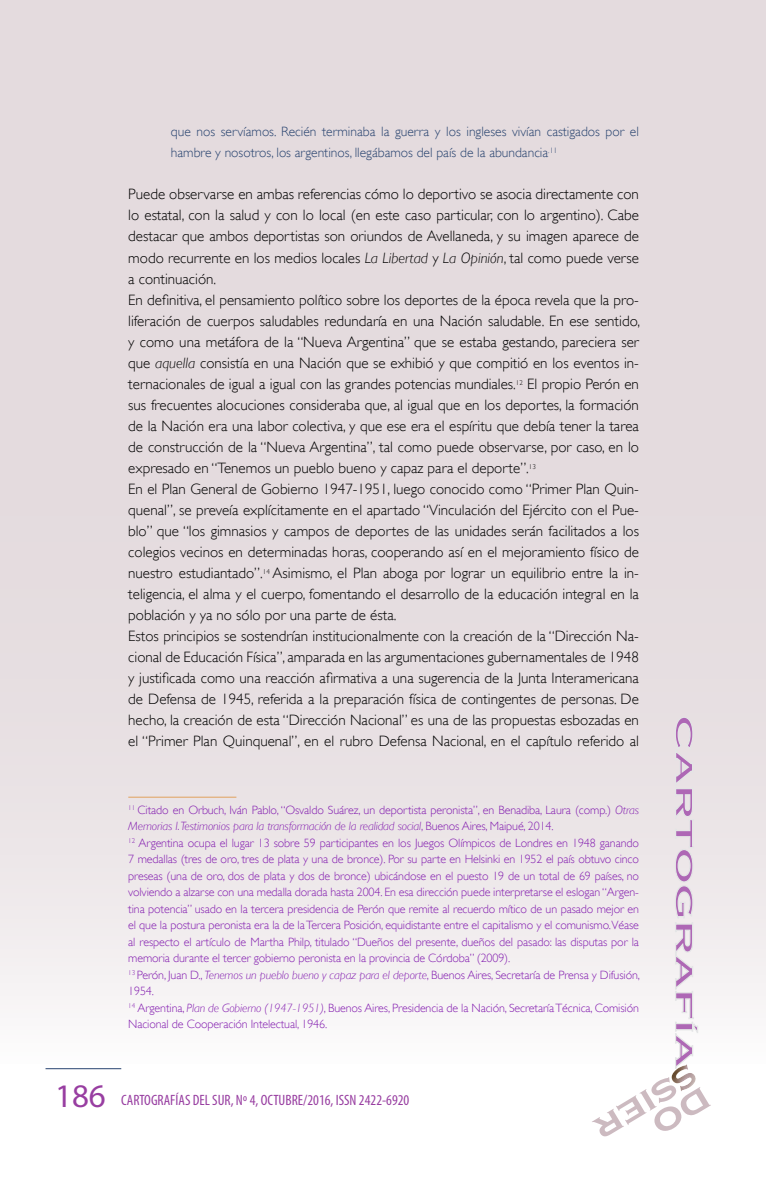
<style>
.page{position:relative;width:766px;height:1191px;background:#fff}
.page>*{position:absolute;margin:0;border:0;box-sizing:border-box;transform-origin:0 0}
.t1{font:300 15px/21px "Gill Sans";color:#000}
.t2{font:condensed 15px "Myriad Pro";color:#983ea1}
.t3{font:300 13.5px/21px "Gill Sans";color:#28436f}
.t4{font:300 12px/16.5px "Gill Sans";letter-spacing:-.01em;color:#841fb0}
.s1{font-style:italic}
.s2{font-stretch:normal;font-size:33px}
.s3{font-style:inherit}
</style>
<div class="page">
<div style="left:0;top:0;width:765px;height:1064px;background:linear-gradient(to bottom,#dfd4d8,#f1edee)"></div>
<hr style="left:45px;top:1068px;width:76px;height:1px;background:#28436f">
<svg style="left:591px;top:716px;width:125px;height:420px"></svg>
<hr style="left:128px;top:796px;width:108px;height:1px;background:#e1a86c">
<p class="t3" style="left:171px;top:121px;width:469px">que nos servíamos. Recién terminaba la guerra y los ingleses vivían castigados por el hambre y nosotros, los argentinos, llegábamos del país de la abundancia<sup>.11</sup></p>
<p class="t1" style="left:128px;top:184px;width:513px">Puede observarse en ambas referencias cómo lo deportivo se asocia directamente con lo estatal, con la salud y con lo local (en este caso particular, con lo argentino). Cabe destacar que ambos deportistas son oriundos de Avellaneda, y su imagen aparece de modo recurrente en los medios locales <span class="s1">La Libertad</span> y <span class="s1">La Opinión</span>, tal como puede verse a continuación.<br>En definitiva, el pensamiento político sobre los deportes de la época revela que la pro&shy;liferación de cuerpos saludables redundaría en una Nación saludable. En ese sentido, y como una metáfora de la “Nueva Argentina” que se estaba gestando, pareciera ser que <span class="s1">aquella</span> consistía en una Nación que se exhibió y que compitió en los eventos in&shy;ternacionales de igual a igual con las grandes potencias mundiales.<sup>12</sup> El propio Perón en sus frecuentes alocuciones consideraba que, al igual que en los deportes, la formación de la Nación era una labor colectiva, y que ese era el espíritu que debía tener la tarea de construcción de la “Nueva Argentina”, tal como puede observarse, por caso, en lo expresado en “Tenemos un pueblo bueno y capaz para el deporte”.<sup>13<br></sup>En el Plan General de Gobierno 1947-1951, luego conocido como “Primer Plan Quin&shy;quenal”, se preveía explícitamente en el apartado “Vinculación del Ejército con el Pue&shy;blo” que “los gimnasios y campos de deportes de las unidades serán facilitados a los colegios vecinos en determinadas horas, cooperando así en el mejoramiento físico de nuestro estudiantado”.<sup>14</sup> Asimismo, el Plan aboga por lograr un equilibrio entre la in&shy;teligencia, el alma y el cuerpo, fomentando el desarrollo de la educación integral en la población y ya no sólo por una parte de ésta.<br>Estos principios se sostendrían institucionalmente con la creación de la “Dirección Na&shy;cional de Educación Física”, amparada en las argumentaciones gubernamentales de 1948 y justificada como una reacción afirmativa a una sugerencia de la Junta Interamericana de Defensa de 1945, referida a la preparación física de contingentes de personas. De hecho, la creación de esta “Dirección Nacional” es una de las propuestas esbozadas en el “Primer Plan Quinquenal”, en el rubro Defensa Nacional, en el capítulo referido al</p>
<p class="t4" style="left:128px;top:801px;width:513px"><sup>11</sup> Citado en Orbuch, Iván Pablo, “Osvaldo Suárez, un deportista peronista”, en Benadiba, Laura (comp.) <span class="s1">Otras Memorias I.Testimonios para la transformación de la realidad social</span>, Buenos Aires, Maipué, 2014.<br><sup>12</sup> Argentina ocupa el lugar 13 sobre 59 participantes en los Juegos Olímpicos de Londres en 1948 ganando 7 medallas (tres de oro, tres de plata y una de bronce). Por su parte en Helsinki en 1952 el país obtuvo cinco preseas (una de oro, dos de plata y dos de bronce) ubicándose en el puesto 19 de un total de 69 países, no volviendo a alzarse con una medalla dorada hasta 2004. En esa dirección puede interpretarse el eslogan “Argen&shy;tina potencia” usado en la tercera presidencia de Perón que remite al recuerdo mítico de un pasado mejor en el que la postura peronista era la de la Tercera Posición, equidistante entre el capitalismo y el comunismo.Véase al respecto el artículo de Martha Philp, titulado “Dueños del presente, dueños del pasado: las disputas por la memoria durante el tercer gobierno peronista en la provincia de Córdoba” (2009).<br><sup>13</sup> Perón, Juan D., <span class="s1">Tenemos un pueblo bueno y capaz para el deporte</span>, Buenos Aires, Secretaría de Prensa y Difusión, 1954.<br><sup>14</sup> Argentina, <span class="s1">Plan de Gobierno (1947-1951)</span>, Buenos Aires, Presidencia de la Nación, Secretaría Técnica, Comisión Nacional de Cooperación Intelectual, 1946.</p>
<p class="t2" style="left:55px;top:1091px;width:356px"><span class="s2">186</span> CARTOGRAFÍAS DEL SUR, Nº 4, <span class="s3">OCTUBRE</span>/2016, ISSN 2422-6920</p>
</div>
